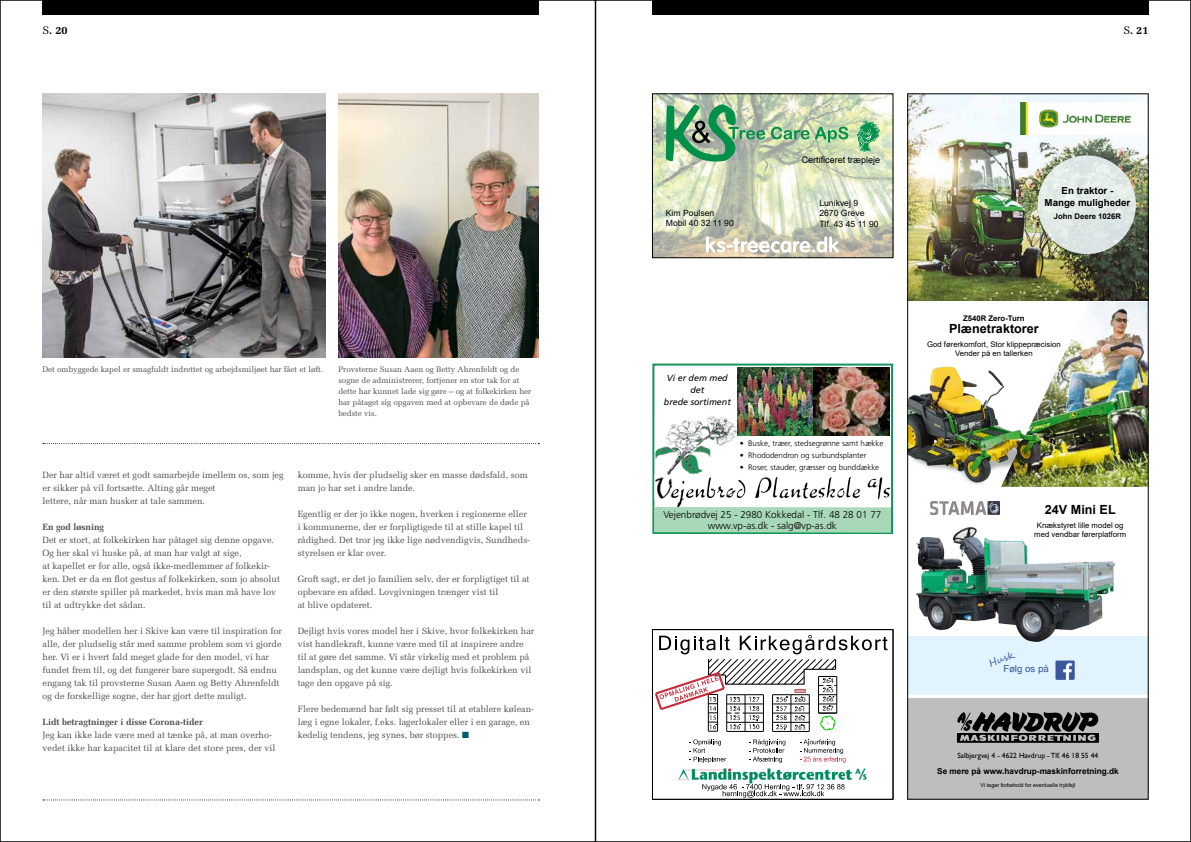
<style>
.page{position:relative;width:1191px;height:842px;background:#fff}
.page>*{position:absolute;margin:0;border:0;box-sizing:border-box;transform-origin:0 0}
.t1{font:700 12.6px "Arial";color:#000}
.t2{font:700 11px "Melior";color:#000}
.t3{font:300 9.9px/11.9px "Frutiger";color:#000;text-align:center}
.t4{font:700 9.7px/11.6px "Arial";color:#000;text-align:center}
.t5{font:9.7px "Microsoft Sans Serif";color:#3b579d}
.t6{font:9.7px "Segoe Script";color:#3b579d}
.t7{font:9px/13px "Melior";color:#4d4d4f}
.t8{font:700 9px "Melior";color:#4d4d4f}
.t9{font:9px "Arial";color:#000}
.t10{font:italic 8.9px/11.9px "Frutiger";color:#000;text-align:center}
.t11{font:8.6px/10.4px "Arial";color:#000}
.t12{font:700 8.2px "Arial";color:#000}
.t13{font:8px/11px "Melior";color:#4d4d4f}
.t14{font:300 7.9px "Frutiger";color:#000}
.t15{font:7.8px/9.3px "Arial";color:#000;text-align:center}
.t16{font:700 7.8px "Arial";color:#000}
.t17{font:7.5px "Gill Sans";color:#000}
.t18{font:5.5px "Arial";color:#000}
.s1{font-weight:400}
.s2{color:#005a69}
</style>
<div class="page">
<div style="left:43px;top:0;width:496px;height:14px;background:#000"></div>
<svg style="left:43px;top:799px;width:496px;height:1px"></svg>
<div style="left:652px;top:0;width:496px;height:14px;background:#000"></div>
<img style="left:43px;top:94px;width:282px;height:263px">
<img style="left:338px;top:94px;width:201px;height:263px">
<svg style="left:43px;top:443px;width:496px;height:1px"></svg>
<div style="left:907px;top:636px;width:241px;height:58px;background:#e1f4fd"></div>
<div style="left:907px;top:698px;width:241px;height:101px;background:#bcbec0"></div>
<svg style="left:957px;top:713px;width:142px;height:30px"></svg>
<img style="left:916px;top:506px;width:199px;height:157px">
<img style="left:931px;top:502px;width:68px;height:12px">
<img style="left:1056px;top:302px;width:90px;height:185px">
<img style="left:909px;top:366px;width:147px;height:121px">
<img style="left:909px;top:96px;width:237px;height:205px">
<svg style="left:1037px;top:155px;width:98px;height:99px;background:#dfe7e4"></svg>
<div style="left:1020px;top:103px;width:128px;height:32px;background:#fff"></div>
<img style="left:1020px;top:103px;width:112px;height:32px">
<img style="left:1055px;top:660px;width:19px;height:20px">
<div style="left:907px;top:94px;width:241px;height:705px;border:1px solid #000"></div>
<img style="left:654px;top:96px;width:237px;height:160px">
<svg style="left:666px;top:104px;width:99px;height:60px;background:#7bb08a"></svg>
<svg style="left:771px;top:127px;width:38px;height:12px"></svg>
<svg style="left:815px;top:127px;width:33px;height:16px"></svg>
<svg style="left:706px;top:236px;width:132px;height:17px"></svg>
<svg style="left:857px;top:121px;width:22px;height:31px"></svg>
<div style="left:652px;top:94px;width:241px;height:164px;border:1px solid #000"></div>
<img style="left:677px;top:768px;width:190px;height:18px">
<hr style="left:893px;top:630px;width:1px;height:169px;background:#000">
<hr style="left:652px;top:799px;width:241px;height:1px;background:#000">
<svg style="left:689px;top:739px;width:37px;height:24px"></svg>
<svg style="left:655px;top:635px;width:232px;height:97px"></svg>
<svg style="left:749px;top:739px;width:36px;height:24px"></svg>
<svg style="left:800px;top:739px;width:45px;height:24px"></svg>
<svg style="left:702px;top:784px;width:142px;height:13px"></svg>
<div style="left:652px;top:629px;width:241px;height:170px;border:1px solid #000"></div>
<div style="left:652px;top:364px;width:241px;height:170px;border:2px solid #109658"></div>
<div style="left:653px;top:507px;width:238px;height:26px;background:#a8d8b7"></div>
<img style="left:653px;top:413px;width:238px;height:94px">
<img style="left:738px;top:367px;width:151px;height:68px">
<p class="t2" style="left:43px;top:23px;width:27px"><span class="s1">S</span>. 20</p>
<p class="t2" style="left:1123px;top:23px;width:27px"><span class="s1">S</span>. 21</p>
<p class="t13" style="left:43px;top:364px;width:282px">Det ombyggede kapel er smagfuldt indrettet og arbejdsmiljøet har fået et løft.</p>
<p class="t13" style="left:338px;top:364px;width:194px">Provsterne Susan Aaen og Betty Ahrenfeldt og de sogne de administrerer, fortjener en stor tak for at dette har kunnet lade sig gøre – og at folkekirken her har påtaget sig opgaven med at opbevare de døde på bedste vis.</p>
<p class="t7" style="left:43px;top:468px;width:242px">Der har altid været et godt samarbejde imellem os, som jeg er sikker på vil fortsætte. Alting går meget<br>lettere, når man husker at tale sammen.</p>
<p class="t8" style="left:43px;top:521px;width:63px">En god løsning</p>
<p class="t7" style="left:43px;top:533px;width:239px">Det er stort, at folkekirken har påtaget sig denne opgave.<br>Og her skal vi huske på, at man har valgt at sige,<br>at kapellet er for alle, også ikke-medlemmer af folkekir&shy;ken. Det er da en flot gestus af folkekirken, som jo absolut er den største spiller på markedet, hvis man må have lov til at udtrykke det sådan.</p>
<p class="t7" style="left:43px;top:624px;width:241px">Jeg håber modellen her i Skive kan være til inspiration for alle, der pludselig står med samme problem som vi gjorde her. Vi er i hvert fald meget glade for den model, vi har fundet frem til, og det fungerer bare supergodt. Så endnu engang tak til provsterne Susan Aaen og Betty Ahrenfeldt og de forskellige sogne, der har gjort dette muligt.</p>
<p class="t8" style="left:43px;top:716px;width:162px">Lidt betragtninger i disse Corona-tider</p>
<p class="t7" style="left:43px;top:728px;width:235px">Jeg kan ikke lade være med at tænke på, at man overho&shy;vedet ikke har kapacitet til at klare det store pres, der vil</p>
<p class="t7" style="left:298px;top:468px;width:231px">komme, hvis der pludselig sker en masse dødsfald, som man jo har set i andre lande.</p>
<p class="t7" style="left:298px;top:507px;width:234px">Egentlig er der jo ikke nogen, hverken i regionerne eller i kommunerne, der er forpligtigede til at stille kapel til rådighed. Det tror jeg ikke lige nødvendigvis, Sundheds&shy;styrelsen er klar over.</p>
<p class="t7" style="left:298px;top:572px;width:233px">Groft sagt, er det jo familien selv, der er forpligtiget til at opbevare en afdød. Lovgivningen trænger vist til<br>at blive opdateret.</p>
<p class="t7" style="left:298px;top:624px;width:238px">Dejligt hvis vores model her i Skive, hvor folkekirken har vist handlekraft, kunne være med til at inspirere andre til at gøre det samme. Vi står virkelig med et problem på landsplan, og det kunne være dejligt hvis folkekirken vil tage den opgave på sig.</p>
<p class="t7" style="left:298px;top:702px;width:238px">Flere bedemænd har følt sig presset til at etablere kølean&shy;læg i egne lokaler, f.eks. lagerlokaler eller i en garage, en kedelig tendens, jeg synes, bør stoppes. <span class="s2">■</span></p>
<p class="t9" style="left:801px;top:154px;width:80px">Certificeret træpleje</p>
<p class="t11" style="left:666px;top:208px;width:69px">Kim Poulsen<br>Mobil 40 32 11 90</p>
<p class="t11" style="left:819px;top:198px;width:61px">Lunikvej 9<br>2670 Greve<br>Tlf. 43 45 11 90</p>
<p class="t10" style="left:664px;top:372px;width:68px">Vi er dem med det<br>brede sortiment</p>
<p class="t14" style="left:740px;top:439px;width:145px">• Buske, træer, stedsegrønne samt hække</p>
<p class="t14" style="left:740px;top:451px;width:128px">• Rhododendron og surbundsplanter</p>
<p class="t14" style="left:740px;top:463px;width:141px">• Roser, stauder, græsser og bunddække</p>
<p class="t3" style="left:663px;top:508px;width:219px">Vejenbrødvej 25 - 2980 Kokkedal - Tlf. 48 28 01 77 www.vp-as.dk - salg@vp-as.dk</p>
<p class="t4" style="left:1044px;top:185px;width:87px">En traktor -<br>Mange muligheder</p>
<p class="t16" style="left:1053px;top:211px;width:69px">John Deere 1026R</p>
<p class="t16" style="left:963px;top:313px;width:63px">Z540R Zero-Turn</p>
<h1 class="t1" style="left:949px;top:319px;width:91px">Plænetraktorer</h1>
<p class="t15" style="left:927px;top:339px;width:135px">God førerkomfort, Stor klippepræcision<br>Vender på en tallerken</p>
<h1 class="t1" style="left:1045px;top:500px;width:72px">24V Mini EL</h1>
<p class="t15" style="left:1034px;top:520px;width:93px">Knækstyret lille model og med vendbar førerplatform</p>
<p class="t6" style="left:986px;top:656px;width:28px;rotate:-21deg">Husk</p>
<p class="t5" style="left:1003px;top:663px;width:47px">Følg os på</p>
<p class="t17" style="left:957px;top:751px;width:142px">Salbjergvej 4 - 4622 Havdrup - Tlf. 46 18 55 44</p>
<p class="t18" style="left:980px;top:781px;width:96px">Vi tager forbehold for eventuelle trykfejl</p>
<p class="t12" style="left:937px;top:765px;width:183px">Se mere på www.havdrup-maskinforretning.dk</p>
</div>
